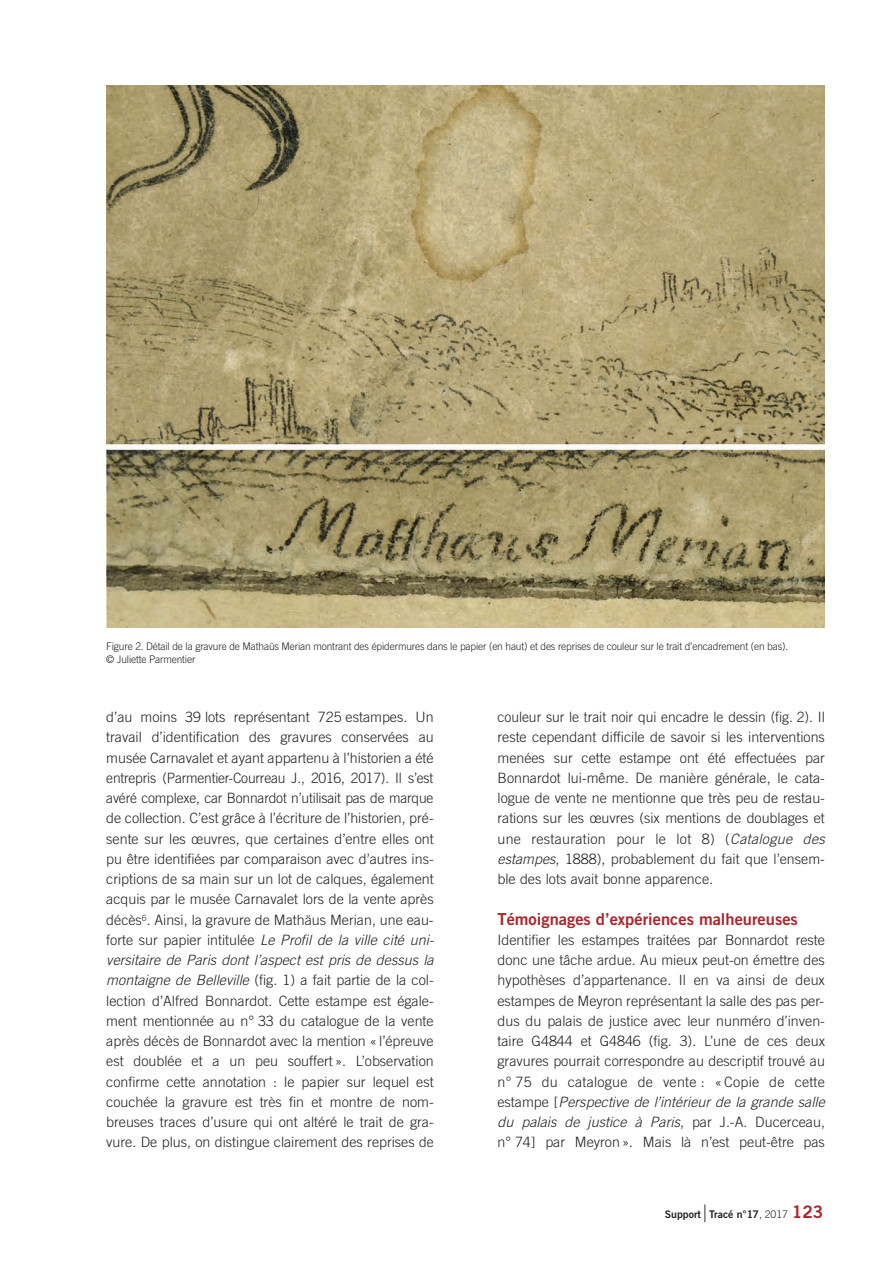
<style>
.page{position:relative;width:893px;height:1263px;background:#fff}
.page>*{position:absolute;margin:0;border:0;box-sizing:border-box;transform-origin:0 0}
.t1{font:24px "Trade Gothic Bold Two";color:#231f20;scale:.34 1}
.t2{font:16.5px "Trade Gothic Bold Two";color:#ab2529}
.t3{font:300 14.25px/20.2px "Trade Gothic";color:#231f20;text-align:justify}
.t4{font:300 10.5px/13.2px "Trade Gothic";letter-spacing:-.015em;color:#231f20}
.t5{font:10.5px "Trade Gothic Bold Two";color:#231f20}
.s1{font-style:italic}
.s2{font-family:"Trade Gothic";font-weight:300}
.s3{font-size:17.25px;color:#ab2529}
</style>
<div class="page">
<img style="left:106px;top:85px;width:719px;height:542px">
<p class="t4" style="left:106px;top:640px;width:683px">Figure 2. Détail de la gravure de Mathaüs Merian montrant des épidermures dans le papier (en haut) et des reprises de couleur sur le trait d’encadrement (en bas). © Juliette Parmentier</p>
<p class="t3" style="left:106px;top:708px;width:329px">d’au moins 39 lots représentant 725 estampes. Un travail d’identification des gravures conservées au musée Carnavalet et ayant appartenu à l’historien a été entrepris (Parmentier-Courreau J., 2016, 2017). Il s’est avéré complexe, car Bonnardot n’utilisait pas de marque de collection. C’est grâce à l’écriture de l’historien, pré&shy;sente sur les œuvres, que certaines d’entre elles ont pu être identifiées par comparaison avec d’autres ins&shy;criptions de sa main sur un lot de calques, également acquis par le musée Carnavalet lors de la vente après décès<sup>6</sup>. Ainsi, la gravure de Mathäus Merian, une eau&shy;forte sur papier intitulée <span class="s1">Le Profil de la ville cité uni&shy;versitaire de Paris dont l’aspect est pris de dessus la montaigne de Belleville</span> (fig. 1) a fait partie de la col&shy;lection d’Alfred Bonnardot. Cette estampe est égale&shy;ment mentionnée au n° 33 du catalogue de la vente après décès de Bonnardot avec la mention « l’épreuve est doublée et a un peu souffert ». L’observation confirme cette annotation : le papier sur lequel est couchée la gravure est très fin et montre de nom&shy;breuses traces d’usure qui ont altéré le trait de gra&shy;vure. De plus, on distingue clairement des reprises de</p>
<p class="t3" style="left:497px;top:708px;width:329px">couleur sur le trait noir qui encadre le dessin (fig. 2). Il reste cependant difficile de savoir si les interventions menées sur cette estampe ont été effectuées par Bonnardot lui-même. De manière générale, le cata&shy;logue de vente ne mentionne que très peu de restau&shy;rations sur les œuvres (six mentions de doublages et une restauration pour le lot 8) (<span class="s1">Catalogue des estampes</span>, 1888), probablement du fait que l’ensem&shy;ble des lots avait bonne apparence.</p>
<p class="t2" style="left:497px;top:913px;width:302px">Témoignages d’expériences malheureuses</p>
<p class="t3" style="left:497px;top:931px;width:329px">Identifier les estampes traitées par Bonnardot reste donc une tâche ardue. Au mieux peut-on émettre des hypothèses d’appartenance. Il en va ainsi de deux estampes de Meyron représentant la salle des pas per&shy;dus du palais de justice avec leur nunméro d’inven&shy;taire G4844 et G4846 (fig. 3). L’une de ces deux gravures pourrait correspondre au descriptif trouvé au n° 75 du catalogue de vente : « Copie de cette estampe [<span class="s1">Perspective de l’intérieur de la grande salle du palais de justice à Paris</span>, par J.-A. Ducerceau, n° 74] par Meyron ». Mais là n’est peut-être pas</p>
<p class="t5" style="left:665px;top:1210px;width:38px">Support</p>
<h1 class="t1" style="left:704px;top:1204px;width:7px">|</h1>
<p class="t5" style="left:709px;top:1210px;width:116px">Tracé n°17<span class="s2">, 2017</span> <span class="s3">123</span></p>
</div>
